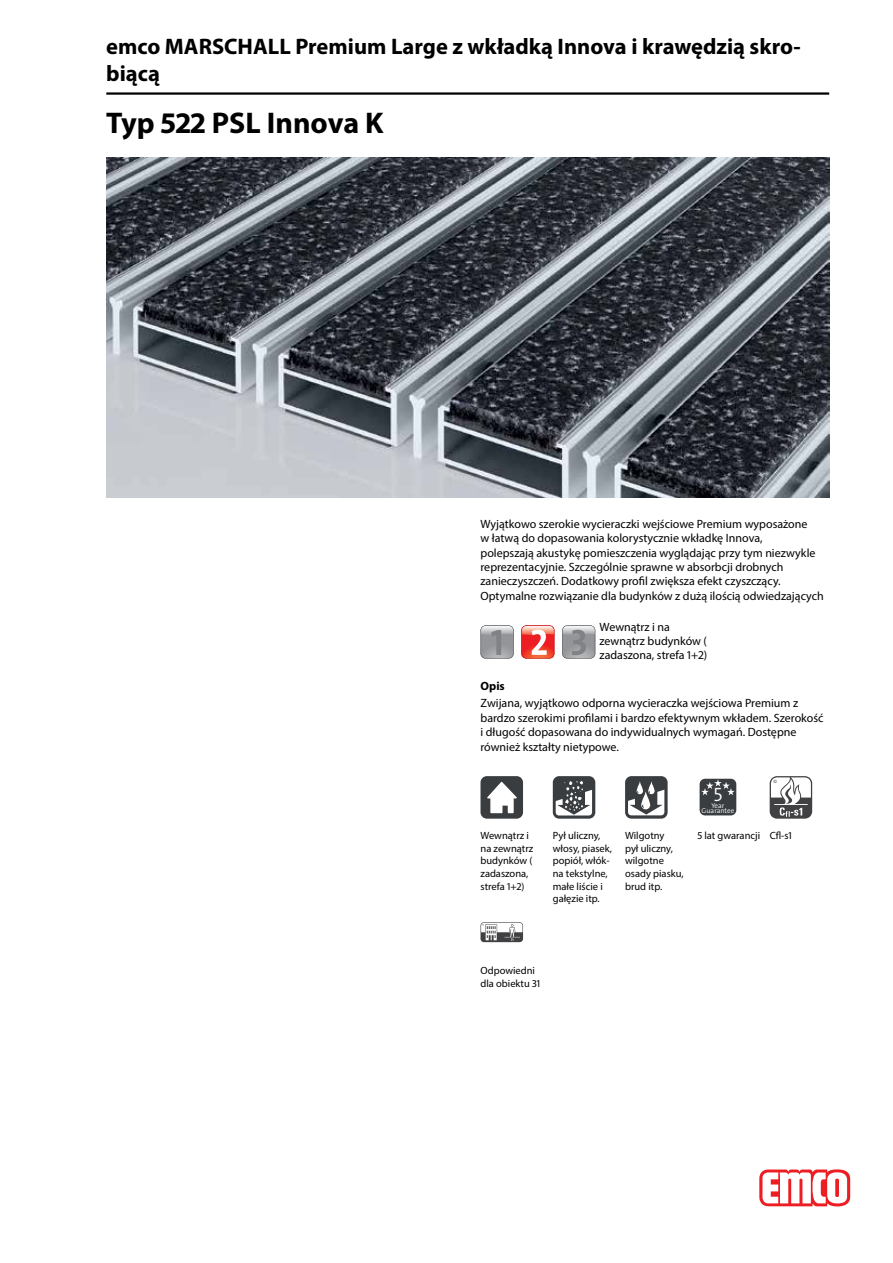
<style>
.page{position:relative;width:893px;height:1263px;background:#fff}
.page>*{position:absolute;margin:0;border:0;box-sizing:border-box;transform-origin:0 0}
.t1{font:700 30px "Myriad Pro";color:#000}
.t2{font:700 22.5px/27px "Myriad Pro";color:#000}
.t3{font:300 19.5px "The Sans Os F";color:#fff}
.t4{font:12px/14.4px "Myriad Pro";color:#000}
.t5{font:700 12px "Myriad Pro";color:#000}
.t6{font:10.5px/12.6px "Myriad Pro";color:#000}
.t7{font:300 7.05px/5.2px "The Sans Os F";color:#fff;text-align:center}
</style>
<div class="page">
<img style="left:106px;top:157px;width:723px;height:340px">
<hr style="left:106px;top:92px;width:723px;height:3px;background:#000">
<svg style="left:759px;top:1169px;width:91px;height:37px"></svg>
<svg style="left:521px;top:625px;width:33px;height:33px"></svg>
<svg style="left:562px;top:625px;width:33px;height:33px"></svg>
<svg style="left:480px;top:625px;width:34px;height:33px"></svg>
<div style="left:480px;top:776px;width:43px;height:43px;background:#3a3d40;border-radius:6px"></div>
<svg style="left:487px;top:782px;width:30px;height:31px"></svg>
<svg style="left:553px;top:776px;width:42px;height:43px"></svg>
<svg style="left:556px;top:781px;width:36px;height:34px"></svg>
<div style="left:625px;top:776px;width:43px;height:43px;background:linear-gradient(to right,#3a3d40,#3a3d40);border-radius:6px"></div>
<svg style="left:628px;top:781px;width:36px;height:34px"></svg>
<div style="left:700px;top:779px;width:36px;height:36px;background:#3a3d40;border-radius:5px"></div>
<svg style="left:701px;top:779px;width:34px;height:16px"></svg>
<svg style="left:770px;top:776px;width:42px;height:43px"></svg>
<svg style="left:480px;top:922px;width:43px;height:20px"></svg>
<h2 class="t2" style="left:106px;top:32px;width:696px">emco MARSCHALL Premium Large z wkładką Innova i krawędzią skro&shy;biącą</h2>
<h1 class="t1" style="left:106px;top:103px;width:279px">Typ 522 PSL Innova K</h1>
<p class="t4" style="left:480px;top:516px;width:345px">Wyjątkowo szerokie wycieraczki wejściowe Premium wyposażone<br>w łatwą do dopasowania kolorystycznie wkładkę Innova,<br>polepszają akustykę pomieszczenia wyglądając przy tym niezwykle reprezentacyjnie. Szczególnie sprawne w absorbcji drobnych zanieczyszczeń. Dodatkowy profil zwiększa efekt czyszczący.<br>Optymalne rozwiązanie dla budynków z dużą ilością odwiedzających</p>
<p class="t4" style="left:600px;top:619px;width:109px">Wewnątrz i na zewnątrz budynków ( zadaszona, strefa 1+2)</p>
<p class="t5" style="left:480px;top:678px;width:26px">Opis</p>
<p class="t4" style="left:480px;top:696px;width:345px">Zwijana, wyjątkowo odporna wycieraczka wejściowa Premium z bardzo szerokimi profilami i bardzo efektywnym wkładem. Szerokość i długość dopasowana do indywidualnych wymagań. Dostępne również kształty nietypowe.</p>
<p class="t6" style="left:480px;top:829px;width:54px">Wewnątrz i na zewnątrz budynków ( zadaszona, strefa 1+2)</p>
<p class="t6" style="left:553px;top:829px;width:61px">Pył uliczny, włosy, piasek, popiół, włók&shy;na tekstylne, małe liście i gałęzie itp.</p>
<p class="t6" style="left:625px;top:829px;width:60px">Wilgotny<br>pył uliczny, wilgotne osady piasku, brud itp.</p>
<h3 class="t3" style="left:713px;top:782px;width:10px">5</h3>
<p class="t7" style="left:702px;top:803px;width:34px">Year<br>Guarantee</p>
<p class="t6" style="left:697px;top:829px;width:96px">5 lat gwarancji Cfl-s1</p>
<p class="t6" style="left:480px;top:964px;width:61px">Odpowiedni dla obiektu 31</p>
</div>
